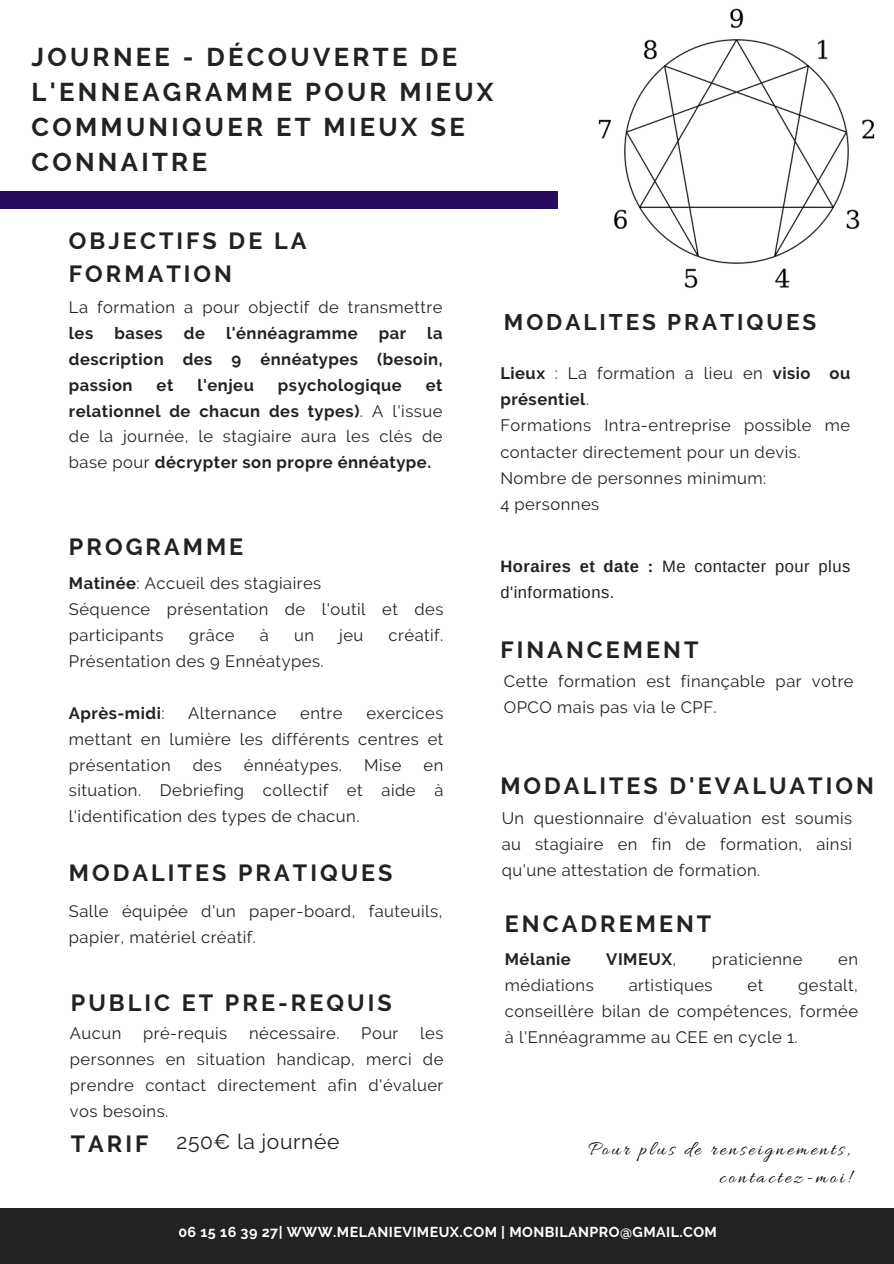
<style>
.page{position:relative;width:894px;height:1264px;background:#fff}
.page>*{position:absolute;margin:0;border:0;box-sizing:border-box;transform-origin:0 0}
.t1{font:700 25.65px/34.8px "Raleway";letter-spacing:.13em;color:#222}
.t2{font:700 23.25px/32.7px "Raleway";letter-spacing:.13em;color:#222}
.t3{font:700 22.5px "Raleway";letter-spacing:.13em;color:#222}
.t4{font:21px "Raleway";letter-spacing:.03em;color:#222}
.t5{font:20.25px/28.2px "Allura";letter-spacing:.13em;color:#000;text-align:right}
.t6{font:16.5px/25.8px "Raleway";letter-spacing:.03em;color:#222}
.t7{font:700 16.5px/25.8px "Raleway";letter-spacing:.03em;color:#222;text-align:justify}
.t8{font:16.5px/26.2px "Arimo";letter-spacing:.03em;color:#222}
.t9{font:700 14.25px "Raleway";letter-spacing:.03em;color:#fff}
.s1{font-weight:700}
.s2{font-weight:400}
</style>
<div class="page">
<img style="left:598px;top:8px;width:277px;height:281px">
<div style="left:0;top:192px;width:557px;height:16px;background:#270b5e"></div>
<div style="left:0;top:1208px;width:893px;height:55px;background:#222"></div>
<h1 class="t1" style="left:31px;top:39px;width:463px">JOURNEE - DÉCOUVERTE DE<br>L'ENNEAGRAMME POUR MIEUX<br>COMMUNIQUER ET MIEUX SE<br>CONNAITRE</h1>
<h1 class="t2" style="left:69px;top:224px;width:239px">OBJECTIFS DE LA<br>FORMATION</h1>
<h4 class="t6" style="left:69px;top:294px;width:375px">La formation a pour objectif de transmettre <span class="s1">les</span></h4>
<h4 class="t7" style="left:69px;top:320px;width:375px;text-indent:358px">la description des 9 énnéatypes (besoin, passion</h4>
<h4 class="t7" style="left:114px;top:320px;width:50px">bases</h4>
<h4 class="t7" style="left:184px;top:320px;width:23px">de</h4>
<h4 class="t7" style="left:226px;top:320px;width:133px">l'énnéagramme</h4>
<h4 class="t7" style="left:378px;top:320px;width:29px">par</h4>
<h4 class="t7" style="left:156px;top:372px;width:18px">et</h4>
<h4 class="t7" style="left:197px;top:372px;width:58px">l'enjeu</h4>
<h4 class="t7" style="left:278px;top:372px;width:125px">psychologique</h4>
<h4 class="t7" style="left:69px;top:372px;width:375px;text-indent:357px">et relationnel de chacun des types)<span class="s2">. A l'issue de la journée, le stagiaire aura les clés de base pour</span> décrypter son propre énnéatype.</h4>
<p class="t3" style="left:504px;top:308px;width:314px">MODALITES PRATIQUES</p>
<h1 class="t6" style="left:500px;top:360px;width:351px;line-height:26.2px"><span class="s1">Lieux</span> : La formation a lieu en <span class="s1">visio ou présentiel</span>.<br>Formations Intra-entreprise possible me contacter directement pour un devis.<br>Nombre de personnes minimum:<br>4 personnes</h1>
<h1 class="t2" style="left:69px;top:530px;width:176px">PROGRAMME</h1>
<h4 class="t6" style="left:69px;top:570px;width:376px"><span class="s1">Matinée</span>: Accueil des stagiaires<br>Séquence présentation de l'outil et des participants</h4>
<h4 class="t8" style="left:500px;top:553px;width:351px"><span class="s1">Horaires et date :</span> Me contacter pour plus d'informations.</h4>
<h4 class="t6" style="left:189px;top:622px;width:47px">grâce</h4>
<h4 class="t6" style="left:260px;top:622px;width:11px">à</h4>
<h4 class="t6" style="left:294px;top:622px;width:21px">un</h4>
<h4 class="t6" style="left:339px;top:622px;width:26px">jeu</h4>
<h4 class="t6" style="left:388px;top:622px;width:56px">créatif.</h4>
<h4 class="t6" style="left:69px;top:648px;width:256px">Présentation des 9 Ennéatypes.</h4>
<h1 class="t7" style="left:69px;top:700px;width:97px">Après-midi<span class="s2">:</span></h1>
<h1 class="t6" style="left:188px;top:700px;width:90px">Alternance</h1>
<h1 class="t6" style="left:300px;top:700px;width:44px">entre</h1>
<h4 class="t2" style="left:500px;top:633px;width:199px">FINANCEMENT</h4>
<h4 class="t6" style="left:504px;top:668px;width:351px">Cette formation est finançable par votre<br>OPCO mais pas via le CPF.</h4>
<h1 class="t6" style="left:69px;top:700px;width:376px;text-align:justify;text-indent:297px">exercices mettant en lumière les différents centres et présentation</h1>
<h1 class="t6" style="left:193px;top:751px;width:31px">des</h1>
<h1 class="t6" style="left:244px;top:751px;width:100px">énnéatypes.</h1>
<h1 class="t6" style="left:364px;top:751px;width:39px">Mise</h1>
<h1 class="t6" style="left:69px;top:751px;width:376px;text-align:justify;text-indent:354px">en situation. Debriefing collectif et aide à l'identification des types de chacun.</h1>
<h4 class="t2" style="left:69px;top:856px;width:325px">MODALITES PRATIQUES</h4>
<h1 class="t6" style="left:69px;top:897px;width:375px">Salle équipée d'un paper-board, fauteuils, papier, matériel créatif.</h1>
<h4 class="t2" style="left:504px;top:907px;width:208px">ENCADREMENT</h4>
<h3 class="t7" style="left:504px;top:946px;width:67px">Mélanie</h3>
<h3 class="t7" style="left:606px;top:946px;width:71px">VIMEUX<span class="s2">,</span></h3>
<h3 class="t6" style="left:711px;top:946px;width:92px">praticienne</h3>
<h3 class="t6" style="left:838px;top:946px;width:21px">en</h3>
<h3 class="t6" style="left:504px;top:972px;width:90px">médiations</h3>
<h3 class="t6" style="left:628px;top:972px;width:85px">artistiques</h3>
<h3 class="t6" style="left:747px;top:972px;width:17px">et</h3>
<h4 class="t2" style="left:500px;top:769px;width:375px">MODALITES D'EVALUATION</h4>
<h4 class="t6" style="left:501px;top:805px;width:352px;text-align:justify">Un questionnaire d'évaluation est soumis au stagiaire en fin de formation, ainsi qu'une attestation de formation.</h4>
<h3 class="t6" style="left:504px;top:972px;width:354px;text-align:justify;text-indent:293px">gestalt, conseillère bilan de compétences, formée à l'Ennéagramme au CEE en cycle 1.</h3>
<h2 class="t2" style="left:71px;top:986px;width:322px">PUBLIC ET PRE-REQUIS</h2>
<h4 class="t6" style="left:70px;top:1020px;width:53px">Aucun</h4>
<h4 class="t6" style="left:143px;top:1020px;width:86px">pré-requis</h4>
<h4 class="t6" style="left:249px;top:1020px;width:92px">nécessaire.</h4>
<h4 class="t6" style="left:361px;top:1020px;width:39px">Pour</h4>
<h4 class="t6" style="left:70px;top:1020px;width:375px;text-align:justify;text-indent:350px">les personnes en situation handicap, merci de prendre contact directement afin d'évaluer vos besoins.</h4>
<h1 class="t2" style="left:71px;top:1127px;width:79px">TARIF</h1>
<h1 class="t4" style="left:176px;top:1129px;width:164px">250€ la journée</h1>
<p class="t5" style="left:588px;top:1136px;width:263px">Pour plus de renseignements, contactez-moi!</p>
<h1 class="t9" style="left:178px;top:1223px;width:540px">06 15 16 39 27| WWW.MELANIEVIMEUX.COM | MONBILANPRO@GMAIL.COM</h1>
</div>
